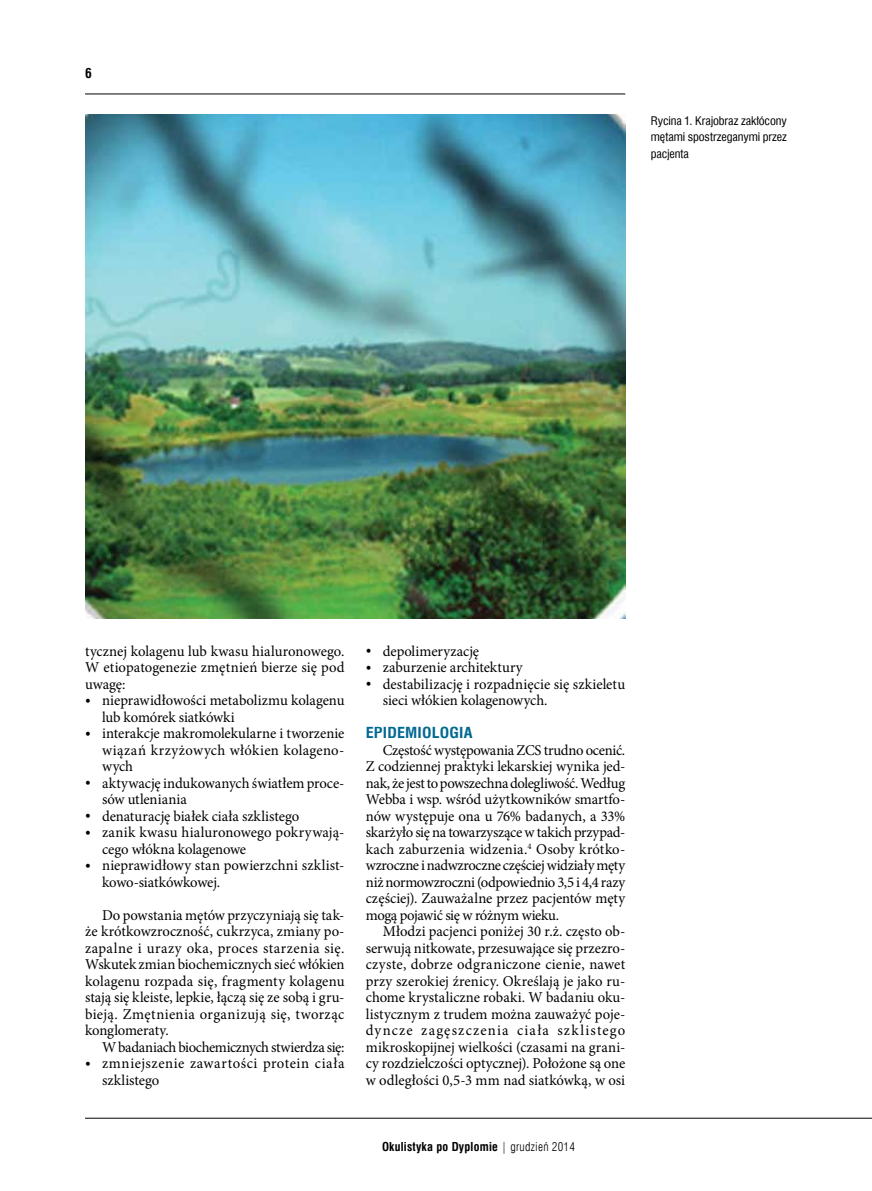
<style>
.page{position:relative;width:872px;height:1191px;background:#fff}
.page>*{position:absolute;margin:0;border:0;box-sizing:border-box;transform-origin:0 0}
.t1{font:15px/16.5px "Minion Pro";color:#000;text-align:justify}
.t2{font:15px/16.5px "Minion Pro";letter-spacing:.03em;color:#000}
.t3{font:15px "Minion Pro";letter-spacing:-.025em;color:#000}
.t4{font:700 14.85px "Swis 721 Cn EU";letter-spacing:.01em;color:#006991;scale:1.09 1}
.t5{font:700 13.5px "Swis 721 Cn EU";color:#000}
.t6{font:700 12px "Swis 721 Cn EU";letter-spacing:.02em;color:#000}
.t7{font:11.55px/16.5px "Swis 721 Cn EU";letter-spacing:-.01em;color:#000;text-align:justify;scale:1.06 1}
.s1{font-family:"Swis 721 Lt Cn EU";font-weight:400}
</style>
<div class="page">
<hr style="left:85px;top:94px;width:540px;height:1px;background:#000">
<hr style="left:85px;top:1117px;width:787px;height:1px;background:#000">
<img style="left:85px;top:115px;width:540px;height:504px">
<p class="t5" style="left:85px;top:65px;width:8px">6</p>
<p class="t7" style="left:651px;top:112px;width:130px">Rycina 1. Krajobraz zakłócony mętami spostrzeganymi przez pacjenta</p>
<p class="t1" style="left:85px;top:642px;width:261px">tycznej kolagenu lub kwasu hialuronowego.<br>W etiopatogenezie zmętnień bierze się pod uwagę:</p>
<p class="t1" style="left:102px;top:692px;width:244px;text-indent:-17px">• nieprawidłowości metabolizmu kolagenu lub komórek siatkówki</p>
<p class="t1" style="left:102px;top:725px;width:244px;text-indent:-17px">• interakcje makromolekularne i tworzenie wiązań krzyżowych włókien kolageno&shy;wych</p>
<p class="t1" style="left:102px;top:774px;width:244px;text-indent:-17px">• aktywację indukowanych światłem proce&shy;sów utleniania</p>
<p class="t1" style="left:85px;top:807px;width:216px">• denaturację białek ciała szklistego</p>
<p class="t1" style="left:102px;top:824px;width:244px;text-indent:-17px">• zanik kwasu hialuronowego pokrywają&shy;cego włókna kolagenowe</p>
<p class="t1" style="left:102px;top:857px;width:244px;text-indent:-17px">• nieprawidłowy stan powierzchni szklist&shy;kowo-siatkówkowej.</p>
<p class="t1" style="left:85px;top:906px;width:261px;text-indent:17px">Do powstania mętów przyczyniają się tak&shy;że krótkowzroczność, cukrzyca, zmiany po&shy;zapalne i urazy oka, proces starzenia się.<br>Wskutek zmian biochemicznych sieć włókien kolagenu rozpada się, fragmenty kolagenu stają się kleiste, lepkie, łączą się ze sobą i gru&shy;bieją. Zmętnienia organizują się, tworząc konglomeraty.</p>
<p class="t3" style="left:102px;top:1037px;width:244px">W badaniach biochemicznych stwierdza się:</p>
<p class="t2" style="left:102px;top:1055px;width:244px;text-indent:-17px">• zmniejszenie zawartości protein ciała szklistego</p>
<p class="t1" style="left:366px;top:642px;width:115px">• depolimeryzację</p>
<p class="t1" style="left:366px;top:659px;width:158px">• zaburzenie architektury</p>
<p class="t1" style="left:383px;top:675px;width:244px;text-indent:-17px">• destabilizację i rozpadnięcie się szkieletu sieci włókien kolagenowych.</p>
<p class="t4" style="left:366px;top:724px;width:99px">Epidemiologia</p>
<p class="t1" style="left:366px;top:741px;width:261px;text-indent:17px">Częstość występowania ZCS trudno ocenić.<br>Z codziennej praktyki lekarskiej wynika jed&shy;nak, że jest to powszechna dolegliwość. Według Webba i wsp. wśród użytkowników smartfo&shy;nów występuje ona u 76% badanych, a 33% skarżyło się na towarzyszące w takich przypad&shy;kach zaburzenia widzenia.<sup>4</sup> Osoby krótko&shy;wzroczne i nadwzroczne częściej widziały męty niż normowzroczni (odpowiednio 3,5 i 4,4 razy częściej). Zauważalne przez pacjentów męty mogą pojawić się w różnym wieku.</p>
<p class="t1" style="left:366px;top:923px;width:261px;text-indent:17px">Młodzi pacjenci poniżej 30 r.ż. często ob&shy;serwują nitkowate, przesuwające się przezro&shy;czyste, dobrze odgraniczone cienie, nawet przy szerokiej źrenicy. Określają je jako ru&shy;chome krystaliczne robaki. W badaniu oku&shy;listycznym z trudem można zauważyć poje&shy;dyncze zagęszczenia ciała szklistego mikroskopijnej wielkości (czasami na grani&shy;cy rozdzielczości optycznej). Położone są one w odległości 0,5-3 mm nad siatkówką, w osi</p>
<p class="t6" style="left:382px;top:1139px;width:194px">Okulistyka po Dyplomie <span class="s1">| grudzień 2014</span></p>
</div>
